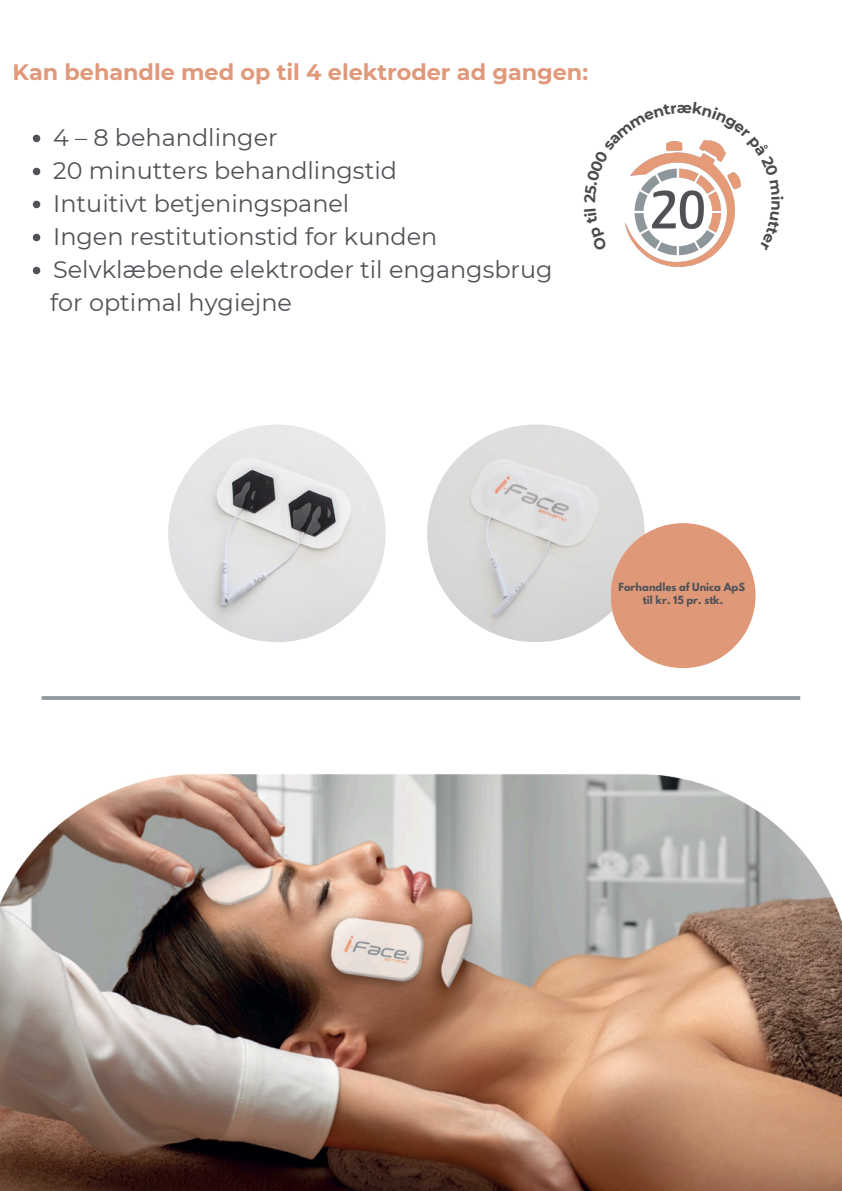
<style>
.page{position:relative;width:842px;height:1191px;background:#fff}
.page>*{position:absolute;margin:0;border:0;box-sizing:border-box;transform-origin:0 0}
.t1{font:23.9px "Montserrat";color:#525358}
.t2{font:700 22.3px "Montserrat";color:#e0997a}
.t3{font:700 10px/13.3px "League Spartan";color:#525358;text-align:center}
</style>
<div class="page">
<hr style="left:42px;top:696px;width:758px;height:3px;background:#90989c">
<svg style="left:33px;top:135px;width:7px;height:7px"></svg>
<svg style="left:33px;top:168px;width:7px;height:7px"></svg>
<svg style="left:33px;top:201px;width:7px;height:7px"></svg>
<svg style="left:33px;top:234px;width:7px;height:7px"></svg>
<svg style="left:33px;top:267px;width:7px;height:7px"></svg>
<img style="left:168px;top:424px;width:218px;height:218px;border-radius:50%">
<img style="left:427px;top:424px;width:218px;height:218px;border-radius:50%">
<img style="left:0;top:699px;width:842px;height:491px">
<img style="left:640px;top:251px;width:78px;height:16px">
<div style="left:611px;top:523px;width:145px;height:145px;background:#df9979;border-radius:50%"></div>
<svg style="left:624px;top:140px;width:118px;height:111px"></svg>
<h1 class="t2" style="left:13px;top:58px;width:577px">Kan behandle med op til 4 elektroder ad gangen:</h1>
<p class="t1" style="left:53px;top:123px;width:226px">4 – 8 behandlinger</p>
<p class="t1" style="left:53px;top:156px;width:345px">20 minutters behandlingstid</p>
<p class="t1" style="left:53px;top:189px;width:298px">Intuitivt betjeningspanel</p>
<p class="t1" style="left:53px;top:222px;width:386px">Ingen restitutionstid for kunden</p>
<p class="t1" style="left:53px;top:255px;width:501px">Selvklæbende elektroder til engangsbrug</p>
<h2 class="t1" style="left:50px;top:288px;width:243px">for optimal hygiejne</h2>
<p class="t3" style="left:618px;top:581px;width:128px">Forhandles af Unica ApS til kr. 15 pr. stk.</p>
</div>
